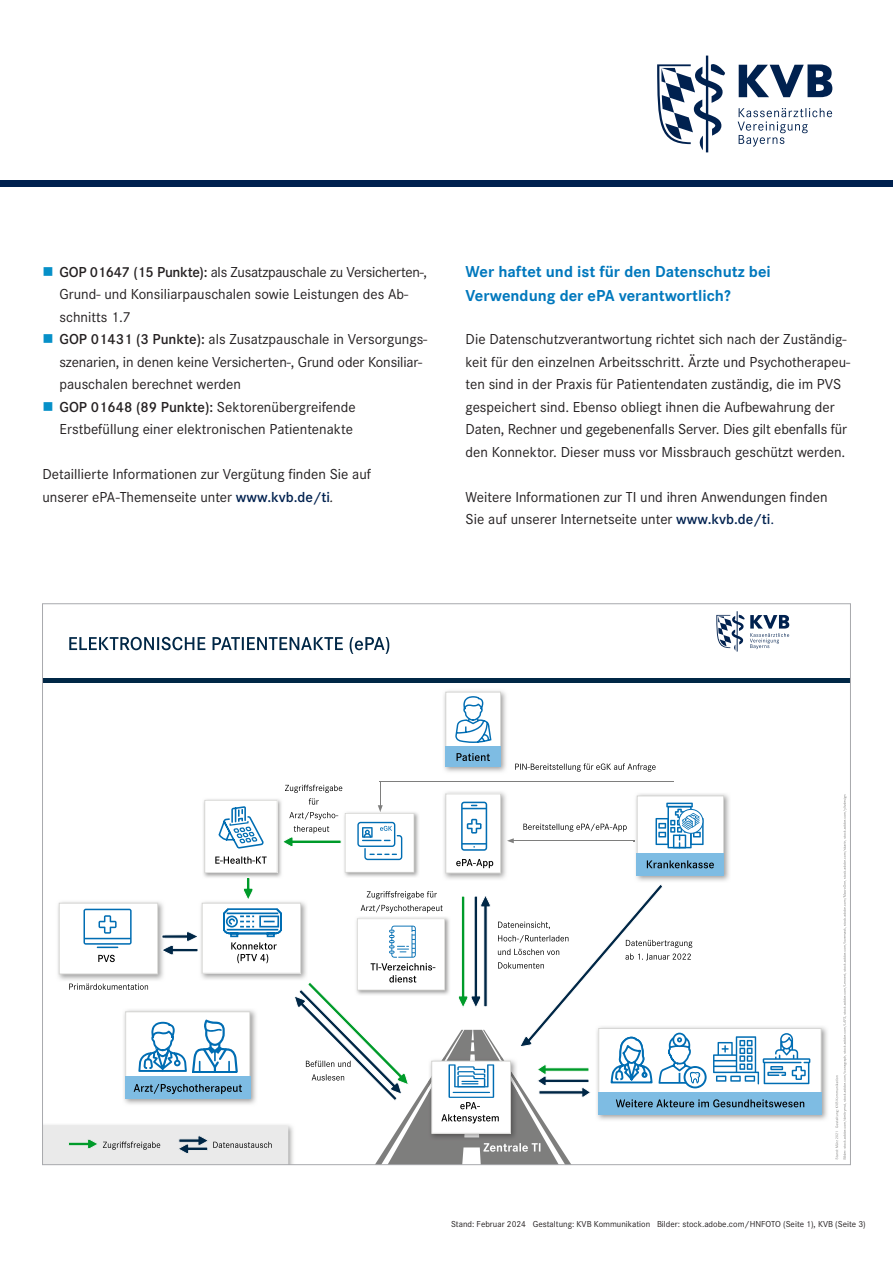
<style>
.page{position:relative;width:893px;height:1263px;background:#fff}
.page>*{position:absolute;margin:0;border:0;box-sizing:border-box;transform-origin:0 0}
.t1{font:700 16.5px/24px "Corporate S";color:#0078bd}
.t2{font:15px/22.5px "Corporate S";color:#231f20}
.t3{font:9px "Corporate S";color:#231f20}
.s1{font-weight:600}
.s2{font-weight:600;color:#00214f}
.s3{font-style:italic}
.s4{color:#00214f}
</style>
<div class="page">
<svg style="left:69px;top:637px;width:320px;height:17px"></svg>
<svg style="left:835px;top:795px;width:12px;height:364px"></svg>
<svg style="left:716px;top:611px;width:73px;height:40px"></svg>
<div style="left:43px;top:678px;width:807px;height:5px;background:#002746"></div>
<svg style="left:515px;top:763px;width:141px;height:9px"></svg>
<hr style="left:380px;top:781px;width:294px;height:1px;background:#7e7e7d">
<img style="left:822px;top:1027px;width:5px;height:93px">
<img style="left:444px;top:691px;width:62px;height:81px">
<svg style="left:445px;top:692px;width:56px;height:75px"></svg>
<svg style="left:44px;top:782px;width:778px;height:381px"></svg>
<div style="left:0;top:180px;width:893px;height:7px;background:#00214f"></div>
<svg style="left:657px;top:56px;width:175px;height:96px"></svg>
<p class="t2" style="left:60px;top:260px;width:369px"><span class="s1">GOP 01647 (15 Punkte):</span> als Zusatzpauschale zu Versicherten-, Grund- und Konsiliarpauschalen sowie Leistungen des Ab&shy;schnitts 1.7<br><span class="s1">GOP 01431 (3 Punkte):</span> als Zusatzpauschale in Versorgungs&shy;szenarien, in denen keine Versicherten-, Grund oder Konsiliar&shy;pauschalen berechnet werden<br><span class="s1">GOP 01648 (89 Punkte):</span> Sektorenübergreifende Erstbefüllung einer elektronischen Patientenakte</p>
<p class="t2" style="left:43px;top:462px;width:330px">Detaillierte Informationen zur Vergütung finden Sie auf unserer ePA-Themenseite unter <span class="s2">www.kvb.de/ti</span><span class="s3">.</span></p>
<p class="t1" style="left:466px;top:259px;width:307px">Wer haftet und ist für den Datenschutz bei<br>Verwendung der ePA verantwortlich?</p>
<p class="t2" style="left:466px;top:327px;width:386px">Die Datenschutzverantwortung richtet sich nach der Zuständig&shy;keit für den einzelnen Arbeitsschritt. Ärzte und Psychotherapeu&shy;ten sind in der Praxis für Patientendaten zuständig, die im PVS gespeichert sind. Ebenso obliegt ihnen die Aufbewahrung der Daten, Rechner und gegebenenfalls Server. Dies gilt ebenfalls für den Konnektor. Dieser muss vor Missbrauch geschützt werden.</p>
<p class="t2" style="left:466px;top:485px;width:363px">Weitere Informationen zur TI und ihren Anwendungen finden<br>Sie auf unserer Internetseite unter <span class="s2">www.kvb.de/ti</span><span class="s4">.</span></p>
<p class="t3" style="left:451px;top:1218px;width:416px">Stand: Februar 2024 Gestaltung: KVB Kommunikation Bilder: stock.adobe.com/HNFOTO (Seite 1), KVB (Seite 3)</p>
</div>
